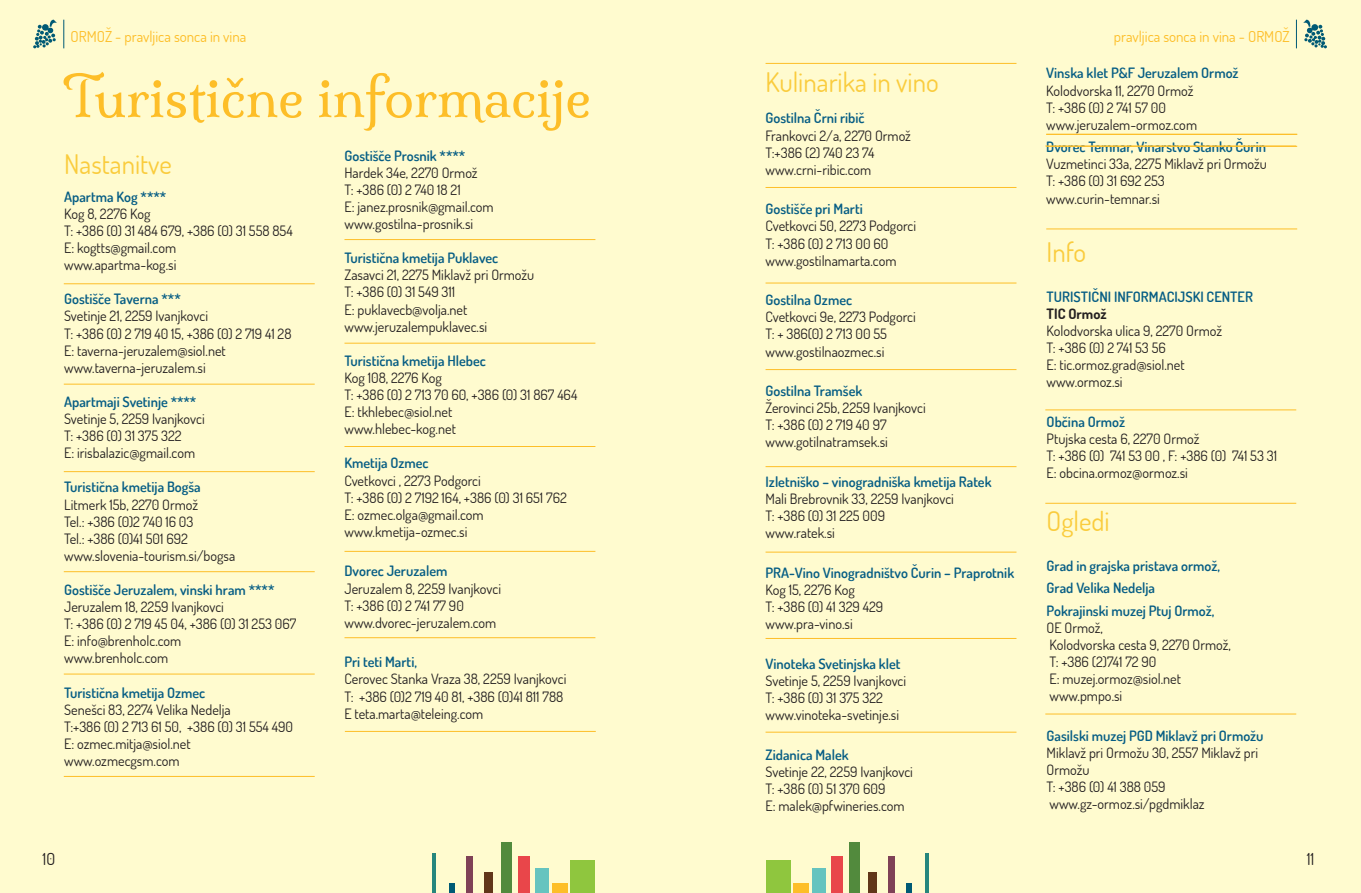
<style>
.page{position:relative;width:1361px;height:893px;background:#fffbcf}
.page>*{position:absolute;margin:0;border:0;box-sizing:border-box;transform-origin:0 0}
.t1{font:54px "Milonga";color:#fdbe28}
.t2{font:27px "Dosis";color:#facc3d}
.t3{font:16.5px "Dosis";color:#231f20}
.t4{font:15px "Dosis";color:#fdbe28}
.t5{font:14.25px/17.1px "Dosis";color:#231f20}
.t6{font:600 14.25px/22.5px "Dosis";color:#065d84}
.t7{font:700 14.25px "Dosis";color:#231f20}
</style>
<div class="page">
<svg style="left:63px;top:20px;width:1px;height:28px"></svg>
<svg style="left:1296px;top:20px;width:1px;height:28px"></svg>
<svg style="left:33px;top:20px;width:24px;height:28px"></svg>
<svg style="left:1303px;top:20px;width:24px;height:28px"></svg>
<div style="left:552px;top:883px;width:16px;height:10px;background:#fdbe28"></div>
<div style="left:535px;top:869px;width:14px;height:24px;background:#66c4bf"></div>
<div style="left:518px;top:856px;width:12px;height:37px;background:#e9464a"></div>
<div style="left:501px;top:842px;width:10px;height:51px;background:#528a3d"></div>
<div style="left:484px;top:873px;width:8px;height:20px;background:#613619"></div>
<div style="left:466px;top:856px;width:7px;height:37px;background:#7f4156"></div>
<div style="left:449px;top:883px;width:5px;height:10px;background:#005a75"></div>
<hr style="left:432px;top:853px;width:4px;height:40px;background:#26867d">
<div style="left:570px;top:861px;width:25px;height:32px;background:#8fc63e"></div>
<div style="left:793px;top:883px;width:15px;height:10px;background:#fdbe28"></div>
<div style="left:812px;top:869px;width:14px;height:24px;background:#66c4bf"></div>
<div style="left:831px;top:856px;width:12px;height:37px;background:#e9464a"></div>
<div style="left:850px;top:842px;width:10px;height:51px;background:#528a3d"></div>
<div style="left:868px;top:873px;width:9px;height:20px;background:#613619"></div>
<div style="left:887px;top:856px;width:7px;height:37px;background:#7f4156"></div>
<div style="left:906px;top:883px;width:5px;height:10px;background:#005a75"></div>
<hr style="left:925px;top:853px;width:3px;height:40px;background:#26867d">
<div style="left:765px;top:861px;width:25px;height:32px;background:#8fc63e"></div>
<hr style="left:1046px;top:146px;width:251px;height:1px;background:#fdbe28">
<hr style="left:1046px;top:134px;width:251px;height:1px;background:#fdbe28">
<hr style="left:1046px;top:229px;width:251px;height:1px;background:#fdbe28">
<hr style="left:1045px;top:714px;width:251px;height:1px;background:#fdbe28">
<hr style="left:1045px;top:503px;width:251px;height:1px;background:#fdbe28">
<hr style="left:765px;top:732px;width:251px;height:1px;background:#fdbe28">
<hr style="left:765px;top:638px;width:251px;height:1px;background:#fdbe28">
<hr style="left:345px;top:731px;width:251px;height:1px;background:#fdbe28">
<hr style="left:64px;top:776px;width:251px;height:1px;background:#fdbe28">
<hr style="left:64px;top:674px;width:251px;height:1px;background:#fdbe28">
<hr style="left:64px;top:471px;width:251px;height:1px;background:#fdbe28">
<hr style="left:64px;top:384px;width:251px;height:1px;background:#fdbe28">
<hr style="left:64px;top:283px;width:251px;height:1px;background:#fdbe28">
<hr style="left:64px;top:571px;width:251px;height:1px;background:#fdbe28">
<hr style="left:344px;top:446px;width:251px;height:1px;background:#fdbe28">
<hr style="left:344px;top:343px;width:251px;height:1px;background:#fdbe28">
<hr style="left:344px;top:239px;width:251px;height:1px;background:#fdbe28">
<hr style="left:765px;top:187px;width:251px;height:1px;background:#fdbe28">
<hr style="left:765px;top:63px;width:251px;height:1px;background:#fdbe28">
<hr style="left:765px;top:283px;width:251px;height:1px;background:#fdbe28">
<hr style="left:1045px;top:146px;width:251px;height:1px;background:#fdbe28">
<hr style="left:1045px;top:409px;width:251px;height:1px;background:#fdbe28">
<hr style="left:765px;top:369px;width:251px;height:1px;background:#fdbe28">
<hr style="left:765px;top:466px;width:251px;height:1px;background:#fdbe28">
<hr style="left:765px;top:552px;width:251px;height:1px;background:#fdbe28">
<hr style="left:344px;top:551px;width:251px;height:1px;background:#fdbe28">
<hr style="left:344px;top:637px;width:251px;height:1px;background:#fdbe28">
<p class="t4" style="left:71px;top:26px;width:177px">ORMOŽ - pravljica sonca in vina</p>
<p class="t4" style="left:1114px;top:26px;width:177px">pravljica sonca in vina - ORMOŽ</p>
<h1 class="t1" style="left:63px;top:64px;width:529px">Turistične informacije</h1>
<h2 class="t2" style="left:64px;top:146px;width:109px">Nastanitve</h2>
<p class="t6" style="left:1046px;top:62px;width:194px">Vinska klet P&amp;F Jeruzalem Ormož</p>
<p class="t5" style="left:1046px;top:81px;width:152px">Kolodvorska 11, 2270 Ormož<br>T: +386 (0) 2 741 57 00 www.jeruzalem-ormoz.com</p>
<p class="t6" style="left:1046px;top:135px;width:221px">Dvorec Temnar, Vinarstvo Stanko Čurin</p>
<p class="t5" style="left:1046px;top:155px;width:222px">Vuzmetinci 33a, 2275 Miklavž pri Ormožu<br>T: +386 (0) 31 692 253 www.curin-temnar.si</p>
<h2 class="t2" style="left:765px;top:64px;width:175px">Kulinarika in vino</h2>
<p class="t6" style="left:765px;top:107px;width:101px">Gostilna Črni ribič</p>
<p class="t5" style="left:765px;top:126px;width:147px">Frankovci 2/a, 2270 Ormož<br>T:+386 (2) 740 23 74 www.crni-ribic.com</p>
<p class="t6" style="left:765px;top:198px;width:99px">Gostišče pri Marti</p>
<p class="t5" style="left:765px;top:217px;width:152px">Cvetkovci 50, 2273 Podgorci<br>T: +386 (0) 2 713 00 60 www.gostilnamarta.com</p>
<p class="t6" style="left:765px;top:288px;width:88px">Gostilna Ozmec</p>
<p class="t5" style="left:765px;top:308px;width:152px">Cvetkovci 9e, 2273 Podgorci<br>T: + 386(0) 2 713 00 55 www.gostilnaozmec.si</p>
<p class="t6" style="left:765px;top:379px;width:98px">Gostilna Tramšek</p>
<p class="t5" style="left:765px;top:399px;width:162px">Žerovinci 25b, 2259 Ivanjkovci<br>T: +386 (0) 2 719 40 97 www.gotilnatramsek.si</p>
<p class="t6" style="left:765px;top:470px;width:227px">Izletniško – vinogradniška kmetija Ratek</p>
<p class="t5" style="left:765px;top:490px;width:190px">Mali Brebrovnik 33, 2259 Ivanjkovci<br>T: +386 (0) 31 225 009 www.ratek.si</p>
<p class="t6" style="left:765px;top:561px;width:250px">PRA-Vino Vinogradništvo Čurin – Praprotnik</p>
<p class="t5" style="left:765px;top:581px;width:119px">Kog 15, 2276 Kog<br>T: +386 (0) 41 329 429 www.pra-vino.si</p>
<p class="t6" style="left:765px;top:652px;width:136px">Vinoteka Svetinjska klet</p>
<p class="t5" style="left:765px;top:672px;width:142px">Svetinje 5, 2259 Ivanjkovci<br>T: +386 (0) 31 375 322 www.vinoteka-svetinje.si</p>
<p class="t6" style="left:765px;top:743px;width:85px">Zidanica Malek</p>
<p class="t5" style="left:765px;top:763px;width:149px">Svetinje 22, 2259 Ivanjkovci<br>T: +386 (0) 51 370 609<br>E: malek@pfwineries.com</p>
<p class="t6" style="left:344px;top:144px;width:122px">Gostišče Prosnik ****</p>
<p class="t5" style="left:344px;top:164px;width:151px">Hardek 34e, 2270 Ormož<br>T: +386 (0) 2 740 18 21<br>E: janez.prosnik@gmail.com www.gostilna-prosnik.si</p>
<p class="t6" style="left:344px;top:246px;width:155px">Turistična kmetija Puklavec</p>
<p class="t5" style="left:344px;top:266px;width:191px">Zasavci 21, 2275 Miklavž pri Ormožu<br>T: +386 (0) 31 549 311<br>E: puklavecb@volja.net www.jeruzalempuklavec.si</p>
<p class="t6" style="left:344px;top:349px;width:143px">Turistična kmetija Hlebec</p>
<p class="t5" style="left:344px;top:369px;width:234px">Kog 108, 2276 Kog<br>T: +386 (0) 2 713 70 60, +386 (0) 31 867 464<br>E: tkhlebec@siol.net<br>www.hlebec-kog.net</p>
<p class="t6" style="left:344px;top:452px;width:86px">Kmetija Ozmec</p>
<p class="t5" style="left:344px;top:471px;width:224px">Cvetkovci , 2273 Podgorci<br>T: +386 (0) 2 7192 164, +386 (0) 31 651 762<br>E: ozmec.olga@gmail.com www.kmetija-ozmec.si</p>
<p class="t6" style="left:344px;top:560px;width:104px">Dvorec Jeruzalem</p>
<p class="t5" style="left:344px;top:579px;width:158px">Jeruzalem 8, 2259 Ivanjkovci<br>T: +386 (0) 2 741 77 90 www.dvorec-jeruzalem.com</p>
<p class="t6" style="left:344px;top:651px;width:74px">Pri teti Marti,</p>
<p class="t5" style="left:344px;top:670px;width:223px">Cerovec Stanka Vraza 38, 2259 Ivanjkovci<br>T: +386 (0)2 719 40 81, +386 (0)41 811 788<br>E teta.marta@teleing.com</p>
<p class="t6" style="left:64px;top:185px;width:104px">Apartma Kog ****</p>
<p class="t5" style="left:64px;top:205px;width:230px">Kog 8, 2276 Kog<br>T: +386 (0) 31 484 679, +386 (0) 31 558 854<br>E: kogtts@gmail.com<br>www.apartma-kog.si</p>
<p class="t6" style="left:64px;top:288px;width:118px">Gostišče Taverna ***</p>
<p class="t5" style="left:64px;top:307px;width:229px">Svetinje 21, 2259 Ivanjkovci<br>T: +386 (0) 2 719 40 15, +386 (0) 2 719 41 28<br>E: taverna-jeruzalem@siol.net www.taverna-jeruzalem.si</p>
<p class="t6" style="left:64px;top:390px;width:134px">Apartmaji Svetinje ****</p>
<p class="t5" style="left:64px;top:410px;width:142px">Svetinje 5, 2259 Ivanjkovci<br>T: +386 (0) 31 375 322<br>E: irisbalazic@gmail.com</p>
<p class="t6" style="left:64px;top:476px;width:138px">Turistična kmetija Bogša</p>
<p class="t5" style="left:64px;top:495px;width:173px">Litmerk 15b, 2270 Ormož<br>Tel.: +386 (0)2 740 16 03<br>Tel.: +386 (0)41 501 692 www.slovenia-tourism.si/bogsa</p>
<p class="t6" style="left:64px;top:578px;width:212px">Gostišče Jeruzalem, vinski hram ****</p>
<p class="t5" style="left:64px;top:598px;width:234px">Jeruzalem 18, 2259 Ivanjkovci<br>T: +386 (0) 2 719 45 04, +386 (0) 31 253 067<br>E: info@brenholc.com<br>www.brenholc.com</p>
<p class="t6" style="left:64px;top:681px;width:143px">Turistična kmetija Ozmec</p>
<p class="t5" style="left:64px;top:701px;width:230px">Senešci 83, 2274 Velika Nedelja<br>T:+386 (0) 2 713 61 50, +386 (0) 31 554 490<br>E: ozmec.mitja@siol.net www.ozmecgsm.com</p>
<h2 class="t2" style="left:1046px;top:234px;width:41px">Info</h2>
<p class="t6" style="left:1046px;top:285px;width:208px">TURISTIČNI INFORMACIJSKI CENTER</p>
<p class="t7" style="left:1046px;top:304px;width:61px">TIC Ormož</p>
<p class="t5" style="left:1046px;top:322px;width:177px">Kolodvorska ulica 9, 2270 Ormož<br>T: +386 (0) 2 741 53 56<br>E: tic.ormoz.grad@siol.net www.ormoz.si</p>
<p class="t6" style="left:1046px;top:410px;width:80px">Občina Ormož</p>
<p class="t5" style="left:1046px;top:430px;width:232px">Ptujska cesta 6, 2270 Ormož<br>T: +386 (0) 741 53 00 , F: +386 (0) 741 53 31<br>E: obcina.ormoz@ormoz.si</p>
<h2 class="t2" style="left:1046px;top:504px;width:65px">Ogledi</h2>
<p class="t6" style="left:1046px;top:554px;width:175px">Grad in grajska pristava ormož,<br>Grad Velika Nedelja<br>Pokrajinski muzej Ptuj Ormož,</p>
<p class="t5" style="left:1046px;top:619px;width:186px">OE Ormož,<br>Kolodvorska cesta 9, 2270 Ormož,<br>T: +386 (2)741 72 90<br>E: muzej.ormoz@siol.net www.pmpo.si</p>
<p class="t6" style="left:1046px;top:724px;width:218px">Gasilski muzej PGD Miklavž pri Ormožu</p>
<p class="t5" style="left:1046px;top:744px;width:213px">Miklavž pri Ormožu 30, 2557 Miklavž pri<br>Ormožu<br>T: +386 (0) 41 388 059 www.gz-ormoz.si/pgdmiklaz</p>
<p class="t3" style="left:43px;top:848px;width:14px">10</p>
<p class="t3" style="left:1306px;top:848px;width:9px">11</p>
</div>
